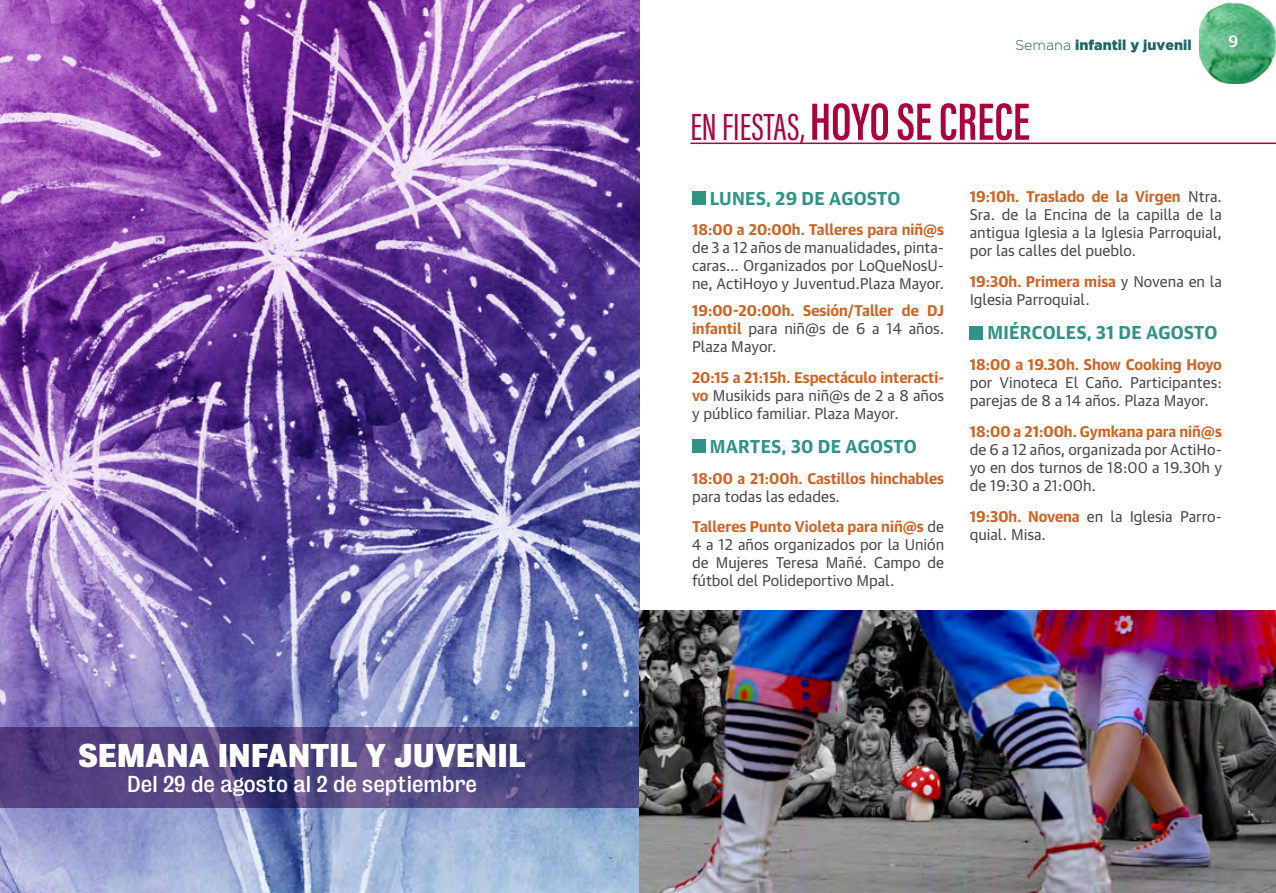
<style>
.page{position:relative;width:1276px;height:893px;background:#fff}
.page>*{position:absolute;margin:0;border:0;box-sizing:border-box;transform-origin:0 0}
.t1{font:54px "Acumin Variable Concept";color:#aa003c}
.t2{font:700 30px "Bureau Grot";color:#fff}
.t3{font:21px "Bureau Grot";color:#fff}
.t4{font:700 18px "Guardian Sans Text";letter-spacing:.015em;color:#309385}
.t5{font:500 16.5px "Guardian Egyp";color:#fff}
.t6{font:15px/18px "Guardian Sans Text";color:#484848;text-align:justify}
.t7{font:700 15px/18px "Guardian Sans Text";color:#cb6427;text-align:justify}
.t8{font:900 14.25px "Gotham";color:#206464}
.s1{font-weight:300}
.s2{font-size:39px}
.s3{font-weight:400;color:#484848}
.s4{font-weight:700;color:#cb6427}
</style>
<div class="page">
<img style="left:0;top:0;width:639px;height:893px">
<img style="left:1199px;top:2px;width:77px;height:82px">
<div style="left:692px;top:191px;width:13px;height:14px;background:#309385"></div>
<div style="left:692px;top:439px;width:13px;height:14px;background:#309385"></div>
<div style="left:969px;top:326px;width:14px;height:13px;background:#309385"></div>
<img style="left:639px;top:611px;width:637px;height:282px">
<hr style="left:690px;top:143px;width:586px;height:1px;background:#aa003c">
<svg style="left:0;top:727px;width:639px;height:81px;background:#4e427f"></svg>
<h2 class="t2" style="left:78px;top:737px;width:449px">SEMANA INFANTIL Y JUVENIL</h2>
<h3 class="t3" style="left:127px;top:772px;width:351px">Del 29 de agosto al 2 de septiembre</h3>
<p class="t8" style="left:1015px;top:37px;width:178px"><span class="s1">Semana</span> infantil y juvenil</p>
<h1 class="t1" style="left:690px;top:84px;width:341px"><span class="s2">EN FIESTAS,</span>HOYO SE CRECE</h1>
<p class="t5" style="left:1228px;top:30px;width:29px">9 <sup>9</sup></p>
<p class="t4" style="left:709px;top:183px;width:192px">LUNES, 29 DE AGOSTO</p>
<p class="t7" style="left:692px;top:219px;width:254px">18:00 a 20:00h. Talleres para niñ@s</p>
<p class="t6" style="left:692px;top:237px;width:254px">de 3 a 12 años de manualidades, pinta&shy;caras… Organizados por LoQueNosU&shy;ne, ActiHoyo y Juventud.Plaza Mayor.</p>
<p class="t7" style="left:692px;top:300px;width:254px">19:00-20:00h. Sesión/Taller de DJ infantil <span class="s3">para niñ@s de 6 a 14 años.<br>Plaza Mayor.</span></p>
<p class="t6" style="left:692px;top:367px;width:254px"><span class="s4">20:15 a 21:15h. Espectáculo interacti&shy;vo</span> Musikids para niñ@s de 2 a 8 años y público familiar. Plaza Mayor.</p>
<p class="t4" style="left:709px;top:431px;width:208px">MARTES, 30 DE AGOSTO</p>
<p class="t7" style="left:692px;top:468px;width:254px">18:00 a 21:00h. Castillos hinchables</p>
<p class="t7" style="left:692px;top:479px;width:254px;line-height:30.8px"><span class="s3">para todas las edades.<br></span>Talleres Punto Violeta para niñ@s <span class="s3">de</span></p>
<p class="t6" style="left:692px;top:534px;width:254px">4 a 12 años organizados por la Unión de Mujeres Teresa Mañé. Campo de fútbol del Polideportivo Mpal.</p>
<p class="t6" style="left:969px;top:186px;width:254px"><span class="s4">19:10h. Traslado de la Virgen</span> Ntra.<br>Sra. de la Encina de la capilla de la antigua Iglesia a la Iglesia Parroquial, por las calles del pueblo.</p>
<p class="t6" style="left:969px;top:271px;width:254px"><span class="s4">19:30h. Primera misa</span> y Novena en la<br>Iglesia Parroquial.</p>
<p class="t4" style="left:987px;top:318px;width:231px">MIÉRCOLES, 31 DE AGOSTO</p>
<p class="t7" style="left:969px;top:354px;width:254px">18:00 a 19.30h. Show Cooking Hoyo</p>
<p class="t6" style="left:969px;top:372px;width:254px">por Vinoteca El Caño. Participantes: parejas de 8 a 14 años. Plaza Mayor.</p>
<p class="t7" style="left:969px;top:421px;width:254px">18:00 a 21:00h. Gymkana para niñ@s</p>
<p class="t6" style="left:969px;top:439px;width:254px">de 6 a 12 años, organizada por ActiHo&shy;yo en dos turnos de 18:00 a 19.30h y de 19:30 a 21:00h.</p>
<p class="t6" style="left:969px;top:506px;width:254px"><span class="s4">19:30h. Novena</span> en la Iglesia Parro&shy;quial. Misa.</p>
</div>
